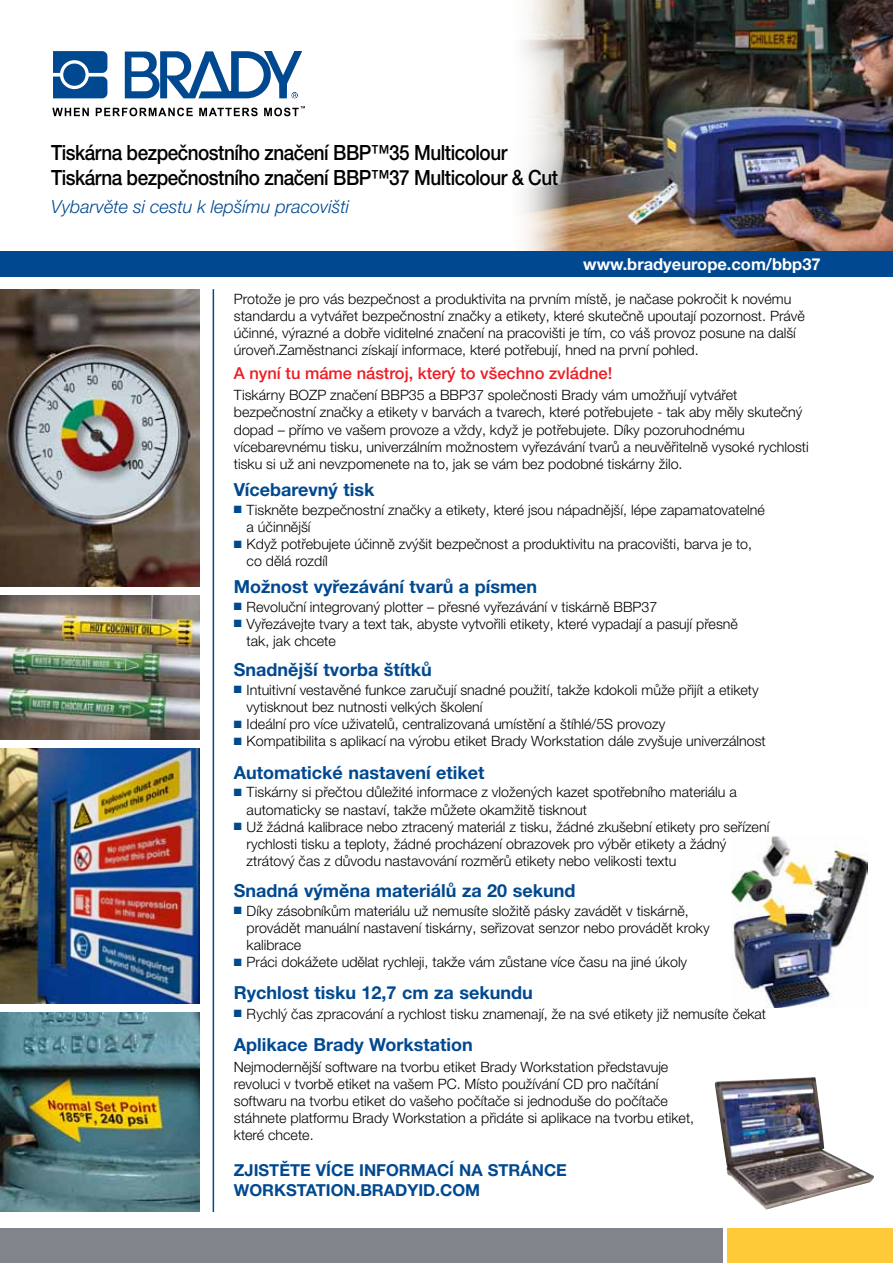
<style>
.page{position:relative;width:893px;height:1263px;background:#fff}
.page>*{position:absolute;margin:0;border:0;box-sizing:border-box;transform-origin:0 0}
.t1{font:500 21px/25.2px "Helvetica Neue LT Pro";letter-spacing:-.025em;color:#000;scale:.9 1}
.t2{font:700 18px "Helvetica Neue LT Pro";color:#004990}
.t3{font:italic 300 18px "Helvetica Neue LT Pro";color:#004990}
.t4{font:700 16.5px "Helvetica Neue LT Pro";color:#004990}
.t5{font:500 16.5px "Helvetica Neue LT Pro";color:#ed1d24}
.t6{font:700 16.5px "Helvetica Neue LT Pro";color:#fff}
.t7{font:300 14.25px/17.1px "Helvetica Neue LT Pro";color:#000}
.s1{color:#004990}
</style>
<div class="page">
<svg style="left:53px;top:51px;width:54px;height:47px;background:#2664a0"></svg>
<svg style="left:125px;top:51px;width:177px;height:47px"></svg>
<svg style="left:52px;top:108px;width:37px;height:8px"></svg>
<svg style="left:96px;top:108px;width:97px;height:8px"></svg>
<svg style="left:199px;top:108px;width:59px;height:8px"></svg>
<svg style="left:264px;top:106px;width:41px;height:10px"></svg>
<div style="left:0;top:1229px;width:723px;height:34px;background:#81848a"></div>
<div style="left:727px;top:1229px;width:166px;height:34px;background:#ffca38"></div>
<img style="left:573px;top:0;width:320px;height:251px">
<svg style="left:522px;top:0;width:51px;height:251px"></svg>
<hr style="left:213px;top:289px;width:1px;height:923px;background:#004990">
<div style="left:0;top:251px;width:893px;height:25px;background:#004990"></div>
<img style="left:0;top:289px;width:200px;height:298px">
<img style="left:0;top:595px;width:200px;height:145px">
<img style="left:0;top:748px;width:200px;height:255px">
<img style="left:0;top:1012px;width:200px;height:200px">
<img style="left:731px;top:836px;width:137px;height:171px">
<img style="left:714px;top:1077px;width:160px;height:132px">
<h1 class="t1" style="left:51px;top:139px;width:565px">Tiskárna bezpečnostního značení BBP™35 Multicolour<br>Tiskárna bezpečnostního značení BBP™37 Multicolour &amp; Cut</h1>
<p class="t3" style="left:51px;top:195px;width:300px">Vybarvěte si cestu k lepšímu pracovišti</p>
<p class="t6" style="left:583px;top:253px;width:239px">www.bradyeurope.com/bbp37</p>
<p class="t7" style="left:234px;top:290px;width:572px">Protože je pro vás bezpečnost a produktivita na prvním místě, je načase pokročit k novému standardu a vytvářet bezpečnostní značky a etikety, které skutečně upoutají pozornost. Právě účinné, výrazné a dobře viditelné značení na pracovišti je tím, co váš provoz posune na další úroveň.Zaměstnanci získají informace, které potřebují, hned na první pohled.</p>
<p class="t5" style="left:234px;top:363px;width:380px">A nyní tu máme nástroj, který to všechno zvládne!</p>
<p class="t7" style="left:234px;top:386px;width:576px">Tiskárny BOZP značení BBP35 a BBP37 společnosti Brady vám umožňují vytvářet bezpečnostní značky a etikety v barvách a tvarech, které potřebujete - tak aby měly skutečný dopad – přímo ve vašem provoze a vždy, když je potřebujete. Díky pozoruhodnému vícebarevnému tisku, univerzálním možnostem vyřezávání tvarů a neuvěřitelně vysoké rychlosti tisku si už ani nevzpomenete na to, jak se vám bez podobné tiskárny žilo.</p>
<p class="t2" style="left:234px;top:479px;width:142px">Vícebarevný tisk</p>
<p class="t7" style="left:247px;top:501px;width:520px;text-indent:-13px"><span class="s1">■</span> Tiskněte bezpečnostní značky a etikety, které jsou nápadnější, lépe zapamatovatelné a účinnější</p>
<p class="t7" style="left:247px;top:535px;width:507px;text-indent:-13px"><span class="s1">■</span> Když potřebujete účinně zvýšit bezpečnost a produktivitu na pracovišti, barva je to, co dělá rozdíl</p>
<p class="t2" style="left:234px;top:575px;width:305px">Možnost vyřezávání tvarů a písmen</p>
<p class="t7" style="left:234px;top:598px;width:425px"><span class="s1">■</span> Revoluční integrovaný plotter – přesné vyřezávání v tiskárně BBP37</p>
<p class="t7" style="left:247px;top:615px;width:493px;text-indent:-13px"><span class="s1">■</span> Vyřezávejte tvary a text tak, abyste vytvořili etikety, které vypadají a pasují přesně tak, jak chcete</p>
<p class="t2" style="left:234px;top:658px;width:200px">Snadnější tvorba štítků</p>
<p class="t7" style="left:247px;top:681px;width:514px;text-indent:-13px"><span class="s1">■</span> Intuitivní vestavěné funkce zaručují snadné použití, takže kdokoli může přijít a etikety vytisknout bez nutnosti velkých školení</p>
<p class="t7" style="left:234px;top:715px;width:433px"><span class="s1">■</span> Ideální pro více uživatelů, centralizovaná umístění a štíhlé/5S provozy</p>
<p class="t7" style="left:234px;top:732px;width:533px"><span class="s1">■</span> Kompatibilita s aplikací na výrobu etiket Brady Workstation dále zvyšuje univerzálnost</p>
<p class="t2" style="left:234px;top:761px;width:252px">Automatické nastavení etiket</p>
<p class="t7" style="left:247px;top:783px;width:492px;text-indent:-13px"><span class="s1">■</span> Tiskárny si přečtou důležité informace z vložených kazet spotřebního materiálu a automaticky se nastaví, takže můžete okamžitě tisknout</p>
<p class="t7" style="left:247px;top:818px;width:524px;text-indent:-13px"><span class="s1">■</span> Už žádná kalibrace nebo ztracený materiál z tisku, žádné zkušební etikety pro seřízení rychlosti tisku a teploty, žádné procházení obrazovek pro výběr etikety a žádný ztrátový čas z důvodu nastavování rozměrů etikety nebo velikosti textu</p>
<p class="t2" style="left:234px;top:879px;width:343px">Snadná výměna materiálů za 20 sekund</p>
<p class="t7" style="left:247px;top:902px;width:464px;text-indent:-13px"><span class="s1">■</span> Díky zásobníkům materiálu už nemusíte složitě pásky zavádět v tiskárně, provádět manuální nastavení tiskárny, seřizovat senzor nebo provádět kroky kalibrace</p>
<p class="t7" style="left:234px;top:953px;width:455px"><span class="s1">■</span> Práci dokážete udělat rychleji, takže vám zůstane více času na jiné úkoly</p>
<p class="t2" style="left:234px;top:981px;width:300px">Rychlost tisku 12,7 cm za sekundu</p>
<p class="t7" style="left:234px;top:1005px;width:534px"><span class="s1">■</span> Rychlý čas zpracování a rychlost tisku znamenají, že na své etikety již nemusíte čekat</p>
<p class="t2" style="left:234px;top:1034px;width:240px">Aplikace Brady Workstation</p>
<p class="t7" style="left:234px;top:1058px;width:462px">Nejmodernější software na tvorbu etiket Brady Workstation představuje revoluci v tvorbě etiket na vašem PC. Místo používání CD pro načítání softwaru na tvorbu etiket do vašeho počítače si jednoduše do počítače stáhnete platformu Brady Workstation a přidáte si aplikace na tvorbu etiket, které chcete.</p>
<p class="t4" style="left:234px;top:1160px;width:179px">Zjistěte více informa</p>
<p class="t4" style="left:437px;top:1160px;width:131px">cí na stránce</p>
<p class="t4" style="left:234px;top:1179px;width:139px">workstation.bra</p>
<p class="t4" style="left:395px;top:1179px;width:84px">dyid.com</p>
</div>
